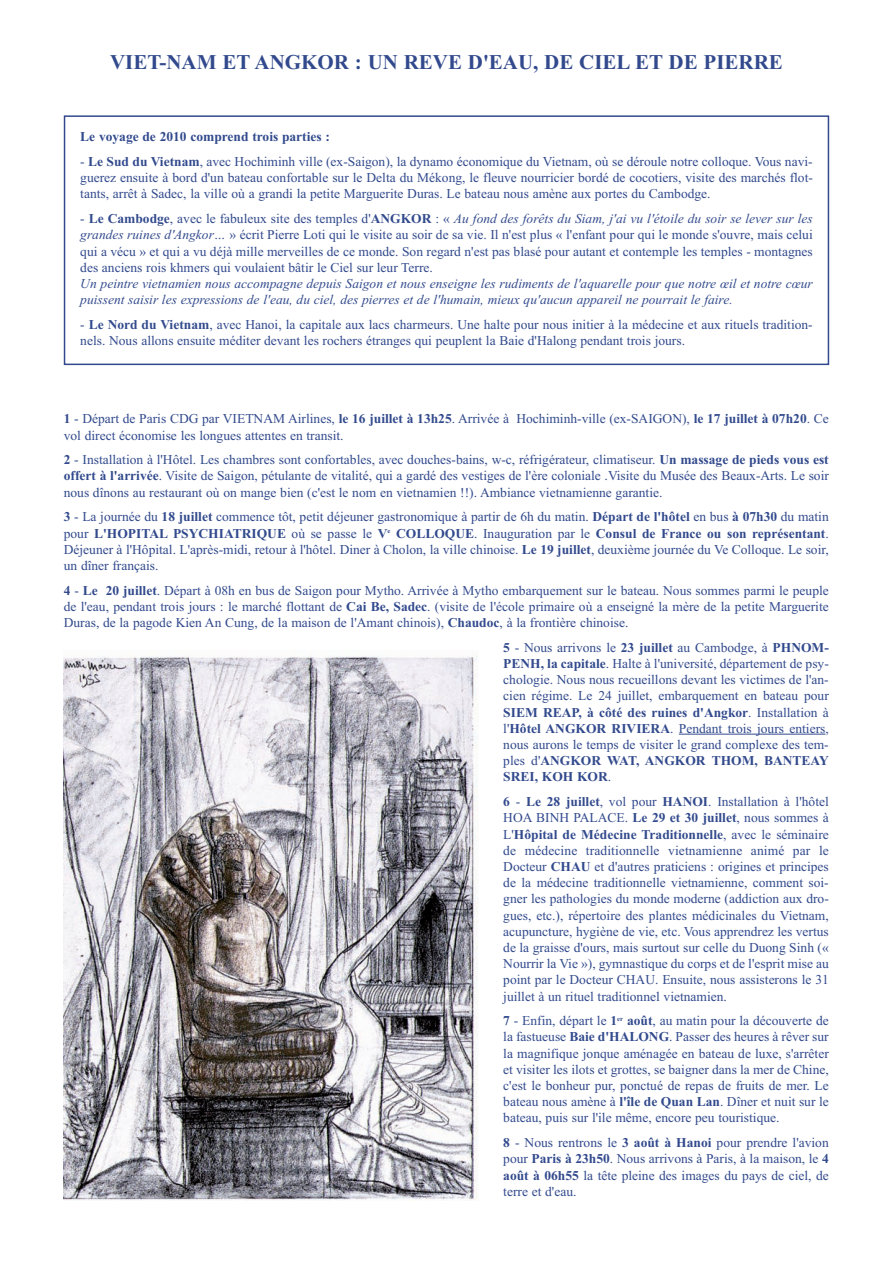
<style>
.page{position:relative;width:893px;height:1263px;background:#fff}
.page>*{position:absolute;margin:0;border:0;box-sizing:border-box;transform-origin:0 0}
.t1{font:700 21px "Times New Roman";color:#324a8d}
.t2{font:13.5px/16.2px "Times New Roman";color:#324a8d;text-align:justify}
.t3{font:italic 13.5px/16.2px "Times New Roman";color:#324a8d}
.t4{font:700 13.5px "Times New Roman";color:#324a8d}
.s1{font-weight:700}
.s2{font-style:italic}
</style>
<div class="page">
<hr style="left:679px;top:734px;width:146px;height:1px;background:#324a8d">
<img style="left:64px;top:656px;width:414px;height:544px">
<div style="left:64px;top:115px;width:765px;height:250px;border:2px solid #324a8d"></div>
<h1 class="t1" style="left:110px;top:47px;width:674px">VIET-NAM ET ANGKOR : UN REVE D'EAU, DE CIEL ET DE PIERRE</h1>
<p class="t4" style="left:80px;top:127px;width:251px">Le voyage de 2010 comprend trois parties :</p>
<p class="t2" style="left:80px;top:153px;width:734px">- <span class="s1">Le Sud du Vietnam</span>, avec Hochiminh ville (ex-Saigon), la dynamo économique du Vietnam, où se déroule notre colloque. Vous navi&shy;guerez ensuite à bord d'un bateau confortable sur le Delta du Mékong, le fleuve nourricier bordé de cocotiers, visite des marchés flot&shy;tants, arrêt à Sadec, la ville où a grandi la petite Marguerite Duras. Le bateau nous amène aux portes du Cambodge.</p>
<p class="t2" style="left:80px;top:210px;width:734px">- <span class="s1">Le Cambodge</span>, avec le fabuleux site des temples d'<span class="s1">ANGKOR</span> : « <span class="s2">Au fond des forêts du Siam, j'ai vu l'étoile du soir se lever sur les grandes ruines d'Angkor…</span> » écrit Pierre Loti qui le visite au soir de sa vie. Il n'est plus « l'enfant pour qui le monde s'ouvre, mais celui qui a vécu » et qui a vu déjà mille merveilles de ce monde. Son regard n'est pas blasé pour autant et contemple les temples - montagnes des anciens rois khmers qui voulaient bâtir le Ciel sur leur Terre.</p>
<p class="t3" style="left:80px;top:275px;width:734px">Un peintre vietnamien nous accompagne depuis Saigon et nous enseigne les rudiments de l'aquarelle pour que notre œil et notre cœur puissent saisir les expressions de l'eau, du ciel, des pierres et de l'humain, mieux qu'aucun appareil ne pourrait le faire.</p>
<p class="t2" style="left:80px;top:316px;width:734px">- <span class="s1">Le Nord du Vietnam</span>, avec Hanoi, la capitale aux lacs charmeurs. Une halte pour nous initier à la médecine et aux rituels tradition&shy;nels. Nous allons ensuite méditer devant les rochers étranges qui peuplent la Baie d'Halong pendant trois jours.</p>
<p class="t2" style="left:64px;top:410px;width:766px"><span class="s1">1</span> - Départ de Paris CDG par VIETNAM Airlines, <span class="s1">le 16 juillet à 13h25</span>. Arrivée à Hochiminh-ville (ex-SAIGON), <span class="s1">le 17 juillet à 07h20</span>. Ce vol direct économise les longues attentes en transit.</p>
<p class="t2" style="left:64px;top:451px;width:767px"><span class="s1">2</span> - Installation à l'Hôtel. Les chambres sont confortables, avec douches-bains, w-c, réfrigérateur, climatiseur. <span class="s1">Un massage de pieds vous est offert à l'arrivée</span>. Visite de Saigon, pétulante de vitalité, qui a gardé des vestiges de l'ère coloniale .Visite du Musée des Beaux-Arts. Le soir nous dînons au restaurant où on mange bien (c'est le nom en vietnamien !!). Ambiance vietnamienne garantie.</p>
<p class="t2" style="left:64px;top:508px;width:766px"><span class="s1">3</span> - La journée du <span class="s1">18 juillet</span> commence tôt, petit déjeuner gastronomique à partir de 6h du matin. <span class="s1">Départ de l'hôtel</span> en bus <span class="s1">à 07h30</span> du matin pour <span class="s1">L'HOPITAL PSYCHIATRIQUE</span> où se passe le <span class="s1">V</span><sup>e</sup> <span class="s1">COLLOQUE</span>. Inauguration par le <span class="s1">Consul de France ou son représentant</span>.<br>Déjeuner à l'Hôpital. L'après-midi, retour à l'hôtel. Diner à Cholon, la ville chinoise. <span class="s1">Le 19 juillet</span>, deuxième journée du Ve Colloque. Le soir, un dîner français.</p>
<p class="t2" style="left:64px;top:582px;width:767px"><span class="s1">4</span> - <span class="s1">Le 20 juillet</span>. Départ à 08h en bus de Saigon pour Mytho. Arrivée à Mytho embarquement sur le bateau. Nous sommes parmi le peuple de l'eau, pendant trois jours : le marché flottant de <span class="s1">Cai Be, Sadec</span>. (visite de l'école primaire où a enseigné la mère de la petite Marguerite Duras, de la pagode Kien An Cung, de la maison de l'Amant chinois), <span class="s1">Chaudoc</span>, à la frontière chinoise.</p>
<p class="t2" style="left:503px;top:639px;width:327px"><span class="s1">5</span> - Nous arrivons le <span class="s1">23 juillet</span> au Cambodge, à <span class="s1">PHNOM-PENH, la capitale</span>. Halte à l'université, département de psy&shy;chologie. Nous nous recueillons devant les victimes de l'an&shy;cien régime. Le 24 juillet, embarquement en bateau pour <span class="s1">SIEM REAP, à côté des ruines d'Angkor</span>. Installation à l'<span class="s1">Hôtel ANGKOR RIVIERA</span>. Pendant trois jours entiers, nous aurons le temps de visiter le grand complexe des tem&shy;ples d'<span class="s1">ANGKOR WAT, ANGKOR THOM, BANTEAY SREI, KOH KOR</span>.</p>
<p class="t2" style="left:503px;top:793px;width:327px"><span class="s1">6</span> - <span class="s1">Le 28 juillet</span>, vol pour <span class="s1">HANOI</span>. Installation à l'hôtel HOA BINH PALACE. <span class="s1">Le 29 et 30 juillet</span>, nous sommes à L'<span class="s1">Hôpital de Médecine Traditionnelle</span>, avec le séminaire de médecine traditionnelle vietnamienne animé par le Docteur <span class="s1">CHAU</span> et d'autres praticiens : origines et principes de la médecine traditionnelle vietnamienne, comment soi&shy;gner les pathologies du monde moderne (addiction aux dro&shy;gues, etc.), répertoire des plantes médicinales du Vietnam, acupuncture, hygiène de vie, etc. Vous apprendrez les vertus de la graisse d'ours, mais surtout sur celle du Duong Sinh (« Nourrir la Vie »), gymnastique du corps et de l'esprit mise au point par le Docteur CHAU. Ensuite, nous assisterons le 31 juillet à un rituel traditionnel vietnamien.</p>
<p class="t2" style="left:503px;top:1012px;width:327px"><span class="s1">7</span> - Enfin, départ le <span class="s1">1</span><sup>er</sup> <span class="s1">août</span>, au matin pour la découverte de la fastueuse <span class="s1">Baie d'HALONG</span>. Passer des heures à rêver sur la magnifique jonque aménagée en bateau de luxe, s'arrêter et visiter les ilots et grottes, se baigner dans la mer de Chine, c'est le bonheur pur, ponctué de repas de fruits de mer. Le bateau nous amène à <span class="s1">l'île de Quan Lan</span>. Dîner et nuit sur le bateau, puis sur l'ile même, encore peu touristique.</p>
<p class="t2" style="left:503px;top:1134px;width:327px"><span class="s1">8</span> - Nous rentrons le <span class="s1">3 août à Hanoi</span> pour prendre l'avion pour <span class="s1">Paris à 23h50</span>. Nous arrivons à Paris, à la maison, le <span class="s1">4 août à 06h55</span> la tête pleine des images du pays de ciel, de terre et d'eau.</p>
</div>
